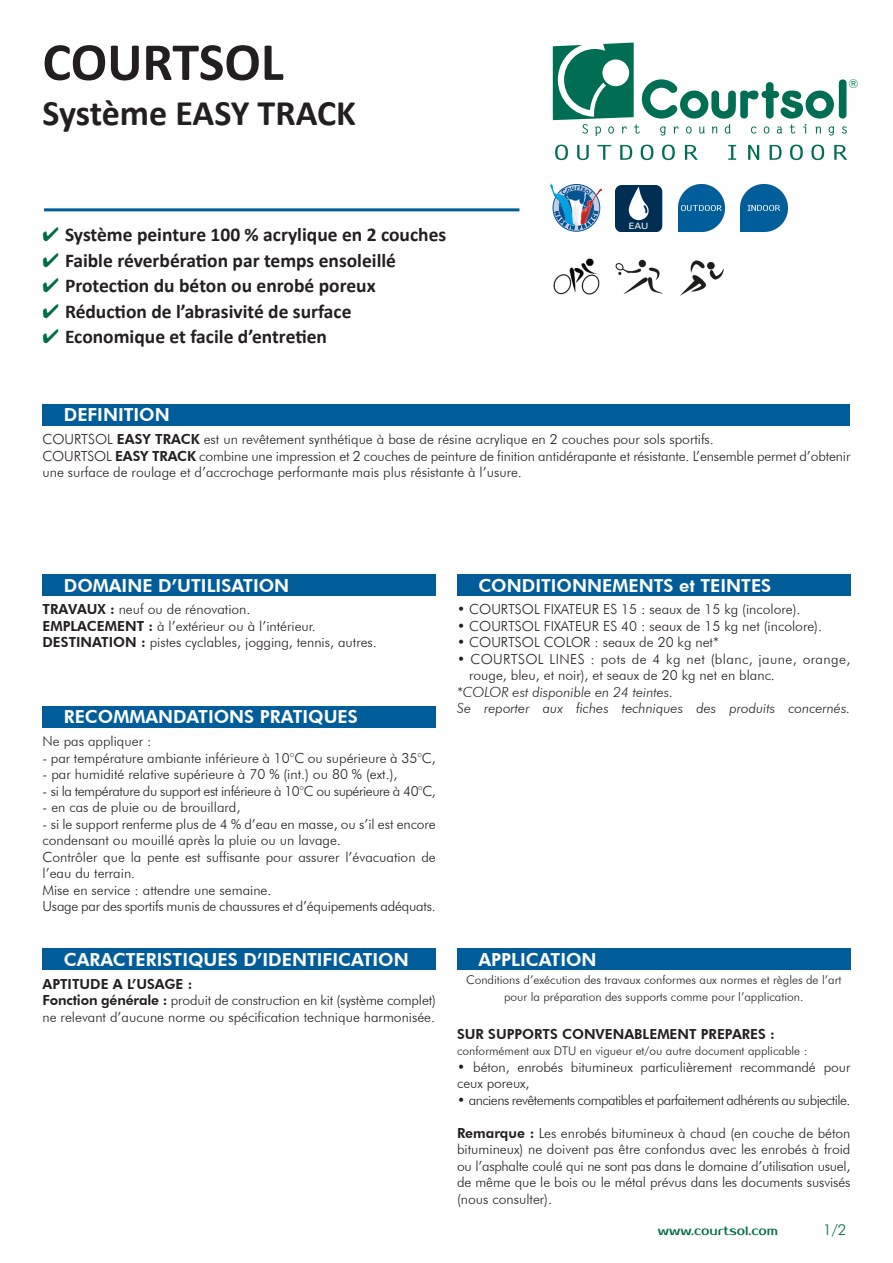
<style>
.page{position:relative;width:893px;height:1263px;background:#fff}
.page>*{position:absolute;margin:0;border:0;box-sizing:border-box;transform-origin:0 0}
.t1{font:700 54px "Calibri";color:#231f20}
.t2{font:700 36px "Calibri";letter-spacing:-.005em;color:#231f20}
.t3{font:700 19.5px "Calibri";color:#231f20}
.t4{font:800 18px "Futura BT";color:#fff}
.t5{font:300 15px "Futura BT";color:#006d49}
.t6{font:300 13.8px/16.5px "Futura BT";color:#231f20}
.t7{font:italic 300 13.8px "Futura BT";color:#231f20}
.t8{font:300 13.8px "Futura BT";letter-spacing:-.035em;color:#231f20}
.t9{font:300 13.8px "Futura BT";letter-spacing:-.03em;color:#231f20}
.t10{font:300 13.8px "Futura BT";letter-spacing:-.02em;color:#231f20}
.t11{font:800 13.8px "Futura BT";color:#231f20}
.t12{font:300 13.8px "Futura BT";letter-spacing:.03em;color:#231f20}
.t13{font:300 12px/16.5px "Futura BT";color:#231f20;text-align:center}
.t14{font:12px "Prosto";color:#006d49}
.t15{font:300 12px "Futura BT";color:#006d49}
.t16{font:8.7px "Univers LT Std";color:#fff;scale:1.08 1}
.s1{color:#006d49}
.s2{font-weight:800}
</style>
<div class="page">
<div style="left:43px;top:404px;width:807px;height:21px;background:#015d99"></div>
<div style="left:43px;top:574px;width:393px;height:21px;background:#015d99"></div>
<div style="left:43px;top:706px;width:393px;height:21px;background:#015d99"></div>
<div style="left:43px;top:948px;width:393px;height:21px;background:#015d99"></div>
<div style="left:457px;top:574px;width:393px;height:21px;background:#015d99"></div>
<div style="left:457px;top:948px;width:393px;height:21px;background:#015d99"></div>
<hr style="left:44px;top:208px;width:475px;height:3px;background:#015d99">
<svg style="left:553px;top:43px;width:294px;height:93px"></svg>
<svg style="left:555px;top:145px;width:13px;height:15px"></svg>
<svg style="left:577px;top:145px;width:12px;height:15px"></svg>
<svg style="left:597px;top:145px;width:14px;height:15px"></svg>
<svg style="left:620px;top:145px;width:12px;height:15px"></svg>
<svg style="left:641px;top:145px;width:12px;height:15px"></svg>
<svg style="left:662px;top:145px;width:13px;height:15px"></svg>
<svg style="left:685px;top:145px;width:13px;height:15px"></svg>
<svg style="left:728px;top:145px;width:8px;height:15px"></svg>
<svg style="left:748px;top:145px;width:11px;height:15px"></svg>
<svg style="left:770px;top:145px;width:12px;height:15px"></svg>
<svg style="left:790px;top:145px;width:13px;height:15px"></svg>
<svg style="left:811px;top:145px;width:13px;height:15px"></svg>
<svg style="left:834px;top:145px;width:13px;height:15px"></svg>
<div style="left:615px;top:185px;width:47px;height:47px;background:#002e53;border-radius:7px"></div>
<svg style="left:628px;top:186px;width:21px;height:34px"></svg>
<svg style="left:570px;top:184px;width:13px;height:1px"></svg>
<img style="left:551px;top:185px;width:51px;height:46px">
<img style="left:616px;top:260px;width:46px;height:34px">
<img style="left:680px;top:260px;width:44px;height:35px">
<img style="left:678px;top:185px;width:47px;height:47px">
<img style="left:741px;top:185px;width:46px;height:47px">
<img style="left:553px;top:258px;width:46px;height:36px">
<p class="t1" style="left:43px;top:24px;width:243px">COURTSOL</p>
<p class="t2" style="left:43px;top:87px;width:315px">Système EASY TRACK</p>
<p class="t3" style="left:43px;top:221px;width:405px"><span class="s1">✔</span> Système peinture 100 % acrylique en 2 couches</p>
<p class="t3" style="left:43px;top:246px;width:355px"><span class="s1">✔</span> Faible réverbération par temps ensoleillé</p>
<p class="t3" style="left:43px;top:272px;width:335px"><span class="s1">✔</span> Protection du béton ou enrobé poreux</p>
<p class="t3" style="left:43px;top:297px;width:311px"><span class="s1">✔</span> Réduction de l’abrasivité de surface</p>
<p class="t3" style="left:43px;top:323px;width:286px"><span class="s1">✔</span> Economique et facile d’entretien</p>
<p class="t4" style="left:64px;top:404px;width:108px">DEFINITION</p>
<p class="t16" style="left:629px;top:221px;width:20px">EAU</p>
<p class="t15" style="left:848px;top:76px;width:11px">®</p>
<p class="t6" style="left:43px;top:431px;width:673px">COURTSOL <span class="s2">EASY TRACK</span> est un revêtement synthétique à base de résine acrylique en 2 couches pour sols sportifs.</p>
<p class="t6" style="left:43px;top:447px;width:809px">COURTSOL <span class="s2">EASY TRACK</span> combine une impression et 2 couches de peinture de finition antidérapante et résistante. L’ensemble permet d’obtenir une surface de roulage et d’accrochage performante mais plus résistante à l’usure.</p>
<p class="t4" style="left:64px;top:574px;width:227px">DOMAINE D’UTILISATION</p>
<p class="t6" style="left:43px;top:601px;width:209px"><span class="s2">TRAVAUX :</span> neuf ou de rénovation.</p>
<p class="t6" style="left:43px;top:618px;width:275px"><span class="s2">EMPLACEMENT :</span> à l’extérieur ou à l’intérieur.</p>
<p class="t6" style="left:43px;top:634px;width:336px"><span class="s2">DESTINATION :</span> pistes cyclables, jogging, tennis, autres.</p>
<p class="t4" style="left:64px;top:706px;width:296px">RECOMMANDATIONS PRATIQUES</p>
<p class="t6" style="left:43px;top:733px;width:110px">Ne pas appliquer :</p>
<p class="t6" style="left:43px;top:749px;width:395px">- par température ambiante inférieure à 10°C ou supérieure à 35°C,</p>
<p class="t6" style="left:43px;top:766px;width:356px">- par humidité relative supérieure à 70 % (int.) ou 80 % (ext.),</p>
<p class="t9" style="left:43px;top:782px;width:395px">- si la température du support est inférieure à 10°C ou supérieure à 40°C,</p>
<p class="t6" style="left:43px;top:799px;width:199px">- en cas de pluie ou de brouillard,</p>
<p class="t6" style="left:43px;top:815px;width:395px">- si le support renferme plus de 4 % d’eau en masse, ou s’il est encore condensant ou mouillé après la pluie ou un lavage.</p>
<p class="t6" style="left:43px;top:848px;width:395px">Contrôler que la pente est suffisante pour assurer l’évacuation de l’eau du terrain.</p>
<p class="t6" style="left:43px;top:881px;width:230px">Mise en service : attendre une semaine.</p>
<p class="t6" style="left:43px;top:898px;width:395px">Usage par des sportifs munis de chaussures et d’équipements adéquats.</p>
<p class="t4" style="left:64px;top:948px;width:347px">CARACTERISTIQUES D’IDENTIFICATION</p>
<p class="t11" style="left:43px;top:975px;width:151px">APTITUDE A L’USAGE :</p>
<p class="t6" style="left:43px;top:992px;width:395px"><span class="s2">Fonction générale :</span> produit de construction en kit (système complet)</p>
<p class="t6" style="left:43px;top:1008px;width:394px">ne relevant d’aucune norme ou spécification technique harmonisée.</p>
<p class="t4" style="left:478px;top:574px;width:294px">CONDITIONNEMENTS et TEINTES</p>
<p class="t6" style="left:457px;top:601px;width:345px">• COURTSOL FIXATEUR ES 15 : seaux de 15 kg (incolore).</p>
<p class="t6" style="left:457px;top:618px;width:366px">• COURTSOL FIXATEUR ES 40 : seaux de 15 kg net (incolore).</p>
<p class="t6" style="left:457px;top:634px;width:263px">• COURTSOL COLOR : seaux de 20 kg net*</p>
<p class="t12" style="left:457px;top:651px;width:395px">• COURTSOL LINES : pots de 4 kg net (blanc, jaune, orange,</p>
<p class="t6" style="left:469px;top:667px;width:307px">rouge, bleu, et noir), et seaux de 20 kg net en blanc.</p>
<p class="t7" style="left:457px;top:684px;width:218px">*COLOR est disponible en 24 teintes.</p>
<p class="t7" style="left:457px;top:700px;width:395px">Se reporter aux fiches techniques des produits concernés.</p>
<p class="t4" style="left:478px;top:948px;width:120px">APPLICATION</p>
<p class="t13" style="left:466px;top:971px;width:377px">Conditions d’exécution des travaux conformes aux normes et règles de l’art pour la préparation des supports comme pour l’application.</p>
<p class="t11" style="left:457px;top:1025px;width:319px">SUR SUPPORTS CONVENABLEMENT PREPARES :</p>
<p class="t13" style="left:457px;top:1042px;width:352px">conformément aux DTU en vigueur et/ou autre document applicable :</p>
<p class="t6" style="left:457px;top:1058px;width:395px">• béton, enrobés bitumineux particulièrement recommandé pour ceux poreux,</p>
<p class="t8" style="left:457px;top:1091px;width:395px">• anciens revêtements compatibles et parfaitement adhérents au subjectile.</p>
<p class="t6" style="left:457px;top:1124px;width:395px"><span class="s2">Remarque :</span> Les enrobés bitumineux à chaud (en couche de béton bitumineux) ne doivent pas être confondus avec les enrobés à froid</p>
<p class="t10" style="left:457px;top:1157px;width:395px">ou l’asphalte coulé qui ne sont pas dans le domaine d’utilisation usuel,</p>
<p class="t6" style="left:457px;top:1174px;width:395px">de même que le bois ou le métal prévus dans les documents susvisés</p>
<p class="t6" style="left:457px;top:1190px;width:96px">(nous consulter).</p>
<p class="t14" style="left:658px;top:1223px;width:122px">www.courtsol.com</p>
<p class="t5" style="left:823px;top:1220px;width:25px">1/2</p>
</div>
